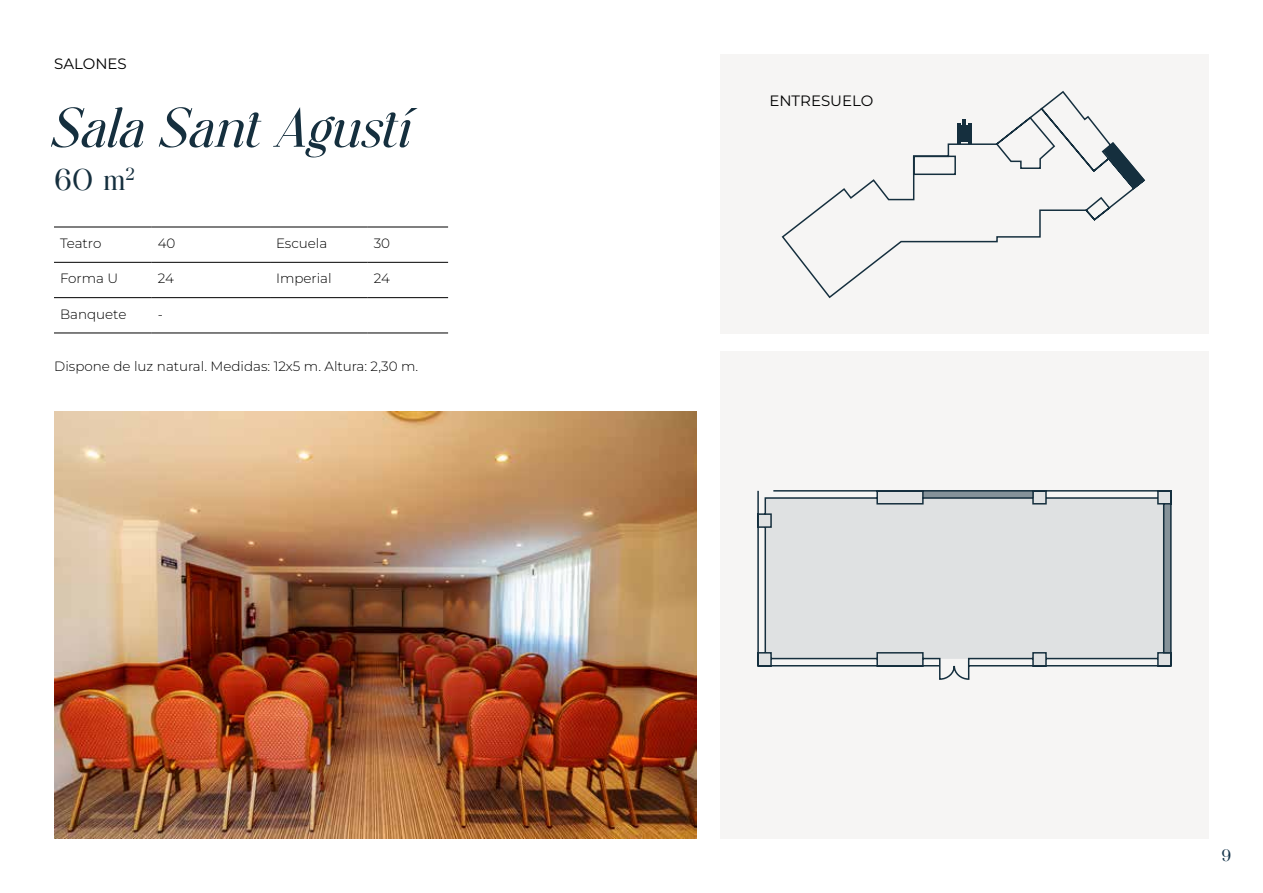
<style>
.page{position:relative;width:1263px;height:893px;background:#fff}
.page>*{position:absolute;margin:0;border:0;box-sizing:border-box;transform-origin:0 0}
.t1{font:italic 55.5px "Grachy Firatte";letter-spacing:-.005em;color:#152f3e}
.t2{font:30px "Grachy Firatte";color:#152f3e}
.t3{font:16.5px "Grachy Firatte";color:#16354b}
.t4{font:15px "Montserrat";color:#000}
.t5{font:300 13.5px "Montserrat";color:#000}
</style>
<div class="page">
<div style="left:720px;top:54px;width:489px;height:280px;background:#f6f5f4"></div>
<div style="left:720px;top:352px;width:489px;height:487px;background:#f6f5f4"></div>
<hr style="left:54px;top:227px;width:98px;height:1px;background:#000">
<hr style="left:152px;top:227px;width:118px;height:1px;background:#000">
<hr style="left:270px;top:227px;width:98px;height:1px;background:#000">
<hr style="left:368px;top:227px;width:80px;height:1px;background:#000">
<hr style="left:54px;top:262px;width:98px;height:1px;background:#000">
<hr style="left:152px;top:262px;width:118px;height:1px;background:#000">
<hr style="left:270px;top:262px;width:98px;height:1px;background:#000">
<hr style="left:368px;top:262px;width:80px;height:1px;background:#000">
<hr style="left:54px;top:297px;width:98px;height:1px;background:#000">
<hr style="left:152px;top:297px;width:118px;height:1px;background:#000">
<hr style="left:270px;top:297px;width:98px;height:1px;background:#000">
<hr style="left:368px;top:297px;width:80px;height:1px;background:#000">
<hr style="left:54px;top:333px;width:98px;height:1px;background:#000">
<hr style="left:152px;top:333px;width:118px;height:1px;background:#000">
<hr style="left:270px;top:333px;width:98px;height:1px;background:#000">
<hr style="left:368px;top:333px;width:80px;height:1px;background:#000">
<svg style="left:781px;top:91px;width:364px;height:208px"></svg>
<svg style="left:1103px;top:143px;width:41px;height:45px"></svg>
<hr style="left:957px;top:124px;width:3px;height:20px;background:#152f3e">
<hr style="left:969px;top:124px;width:3px;height:20px;background:#152f3e">
<hr style="left:963px;top:120px;width:3px;height:20px;background:#152f3e">
<div style="left:957px;top:125px;width:13px;height:17px;background:#152f3e"></div>
<svg style="left:757px;top:490px;width:415px;height:190px"></svg>
<svg style="left:758px;top:490px;width:413px;height:175px;fill:#dfe1e2"></svg>
<svg style="left:1163px;top:504px;width:8px;height:149px"></svg>
<div style="left:923px;top:491px;width:110px;height:7px;background:#859299"></div>
<img style="left:54px;top:411px;width:642px;height:428px">
<p class="t4" style="left:54px;top:53px;width:74px">SALONES</p>
<h1 class="t1" style="left:54px;top:97px;width:359px">Sala Sant Agustí</h1>
<h2 class="t2" style="left:54px;top:163px;width:82px">60 m<sup>2</sup></h2>
<p class="t5" style="left:60px;top:234px;width:43px">Teatro</p>
<p class="t5" style="left:158px;top:234px;width:19px">40</p>
<p class="t5" style="left:276px;top:234px;width:53px">Escuela</p>
<p class="t5" style="left:374px;top:234px;width:18px">30</p>
<p class="t5" style="left:60px;top:270px;width:60px">Forma U</p>
<p class="t5" style="left:158px;top:270px;width:18px">24</p>
<p class="t5" style="left:276px;top:270px;width:57px">Imperial</p>
<p class="t5" style="left:374px;top:270px;width:18px">24</p>
<p class="t5" style="left:60px;top:305px;width:68px">Banquete</p>
<p class="t5" style="left:158px;top:305px;width:7px">-</p>
<p class="t5" style="left:54px;top:357px;width:365px">Dispone de luz natural. Medidas: 12x5 m. Altura: 2,30 m.</p>
<p class="t4" style="left:769px;top:90px;width:106px">ENTRESUELO</p>
<p class="t3" style="left:1221px;top:846px;width:11px">9</p>
</div>
